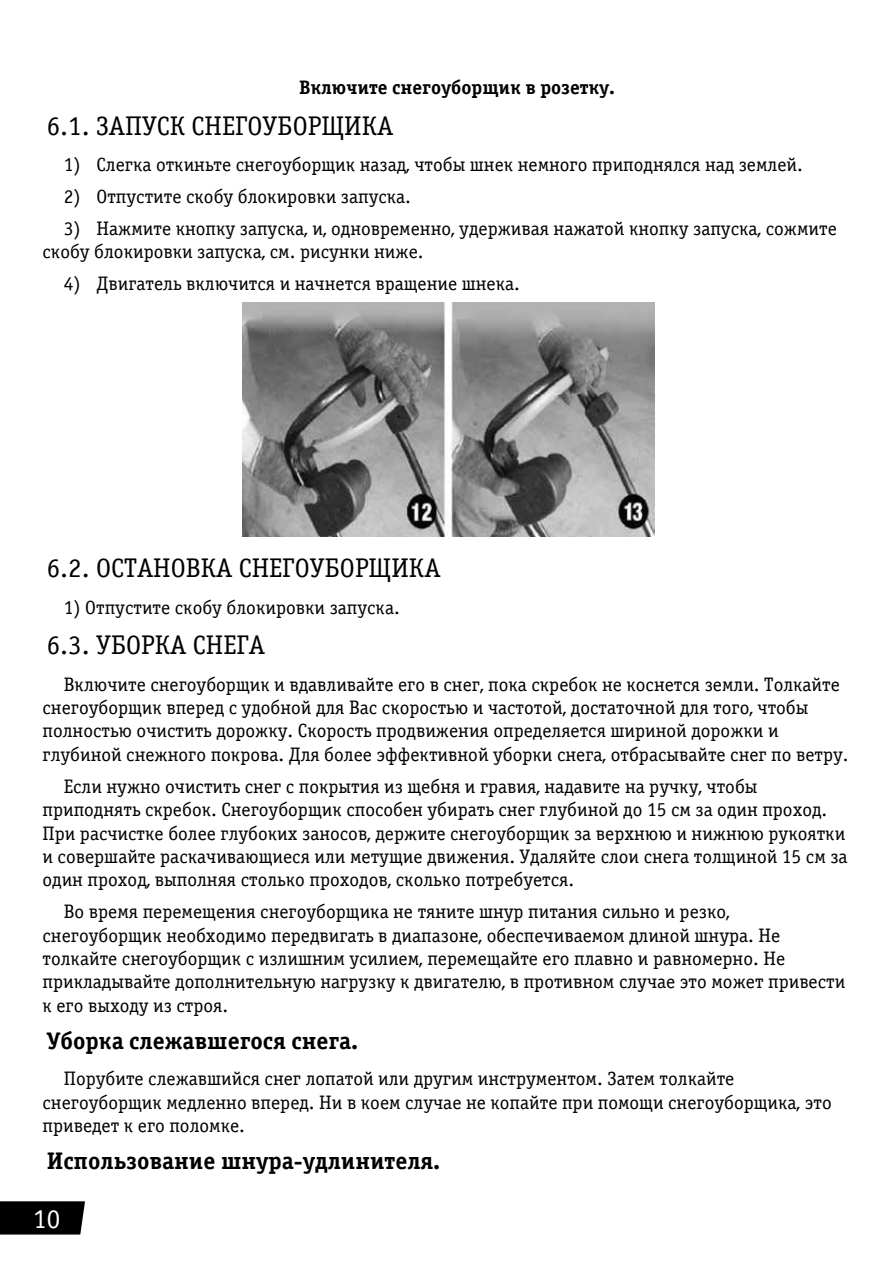
<style>
.page{position:relative;width:893px;height:1263px;background:#fff}
.page>*{position:absolute;margin:0;border:0;box-sizing:border-box;transform-origin:0 0}
.t1{font:27px "Officina Serif CTT";color:#000}
.t2{font:27px "Officina Serif CTT";color:#fff}
.t3{font:700 24px "Officina Serif CTT";color:#000}
.t4{font:19.5px/23.4px "Officina Serif CTT";color:#000}
.t5{font:700 19.5px "Officina Serif CTT";color:#000}
</style>
<div class="page">
<div style="left:0;top:1201px;width:85px;height:33px;background:#000"></div>
<img style="left:242px;top:303px;width:413px;height:233px">
<p class="t5" style="left:299px;top:77px;width:317px">Включите снегоуборщик в розетку.</p>
<h1 class="t1" style="left:47px;top:111px;width:348px">6.1. ЗАПУСК СНЕГОУБОРЩИКА</h1>
<p class="t4" style="left:64px;top:153px;width:741px">1) Слегка откиньте снегоуборщик назад, чтобы шнек немного приподнялся над землей.</p>
<p class="t4" style="left:64px;top:185px;width:349px">2) Отпустите скобу блокировки запуска.</p>
<p class="t4" style="left:43px;top:217px;width:796px;text-indent:21px">3) Нажмите кнопку запуска, и, одновременно, удерживая нажатой кнопку запуска, сожмите скобу блокировки запуска, см. рисунки ниже.</p>
<p class="t4" style="left:64px;top:272px;width:458px">4) Двигатель включится и начнется вращение шнека.</p>
<h1 class="t1" style="left:47px;top:553px;width:395px">6.2. ОСТАНОВКА СНЕГОУБОРЩИКА</h1>
<p class="t4" style="left:64px;top:595px;width:338px">1) Отпустите скобу блокировки запуска.</p>
<h1 class="t1" style="left:47px;top:631px;width:220px">6.3. УБОРКА СНЕГА</h1>
<p class="t4" style="left:43px;top:672px;width:808px;text-indent:21px">Включите снегоуборщик и вдавливайте его в снег, пока скребок не коснется земли. Толкайте снегоуборщик вперед с удобной для Вас скоростью и частотой, достаточной для того, чтобы полностью очистить дорожку. Скорость продвижения определяется шириной дорожки и глубиной снежного покрова. Для более эффективной уборки снега, отбрасывайте снег по ветру.</p>
<p class="t4" style="left:43px;top:775px;width:806px;text-indent:21px">Если нужно очистить снег с покрытия из щебня и гравия, надавите на ручку, чтобы приподнять скребок. Снегоуборщик способен убирать снег глубиной до 15 см за один проход.<br>При расчистке более глубоких заносов, держите снегоуборщик за верхнюю и нижнюю рукоятки и совершайте раскачивающиеся или метущие движения. Удаляйте слои снега толщиной 15 см за один проход, выполняя столько проходов, сколько потребуется.</p>
<p class="t4" style="left:43px;top:900px;width:804px;text-indent:21px">Во время перемещения снегоуборщика не тяните шнур питания сильно и резко, снегоуборщик необходимо передвигать в диапазоне, обеспечиваемом длиной шнура. Не толкайте снегоуборщик с излишним усилием, перемещайте его плавно и равномерно. Не прикладывайте дополнительную нагрузку к двигателю, в противном случае это может привести к его выходу из строя.</p>
<p class="t3" style="left:47px;top:1027px;width:313px">Уборка слежавшегося снега.</p>
<p class="t4" style="left:43px;top:1067px;width:791px;text-indent:21px">Порубите слежавшийся снег лопатой или другим инструментом. Затем толкайте снегоуборщик медленно вперед. Ни в коем случае не копайте при помощи снегоуборщика, это приведет к его поломке.</p>
<p class="t3" style="left:47px;top:1148px;width:395px">Использование шнура-удлинителя.</p>
<h1 class="t2" style="left:33px;top:1204px;width:29px">10</h1>
</div>
